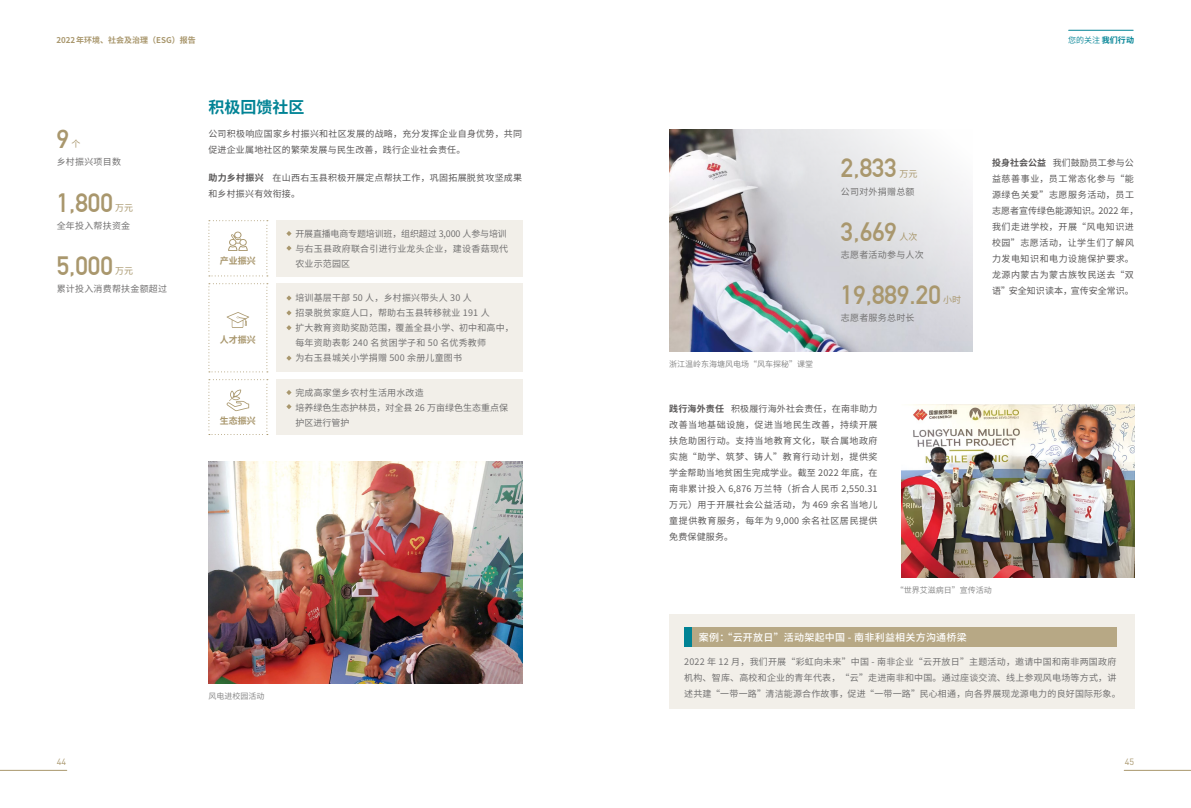
<style>
.page{position:relative;width:1191px;height:808px;background:#fff}
.page>*{position:absolute;margin:0;border:0;box-sizing:border-box;transform-origin:0 0}
.t1{font:700 26px "DIN Alternate";color:#a9976d}
.t2{font:700 16px "Source Han Sans CN";color:#008395}
.t3{font:500 10px "Source Han Sans CN";letter-spacing:.025em;color:#fff}
.t4{font:9px/15px "Source Han Sans CN";letter-spacing:.02em;color:#727171}
.t5{font:9px/16px "Source Han Sans CN";letter-spacing:.03em;color:#595757}
.t6{font:9px/16px "Source Han Sans CN";letter-spacing:.06em;color:#595757}
.t7{font:9px/15px "Source Han Sans CN";color:#727171}
.t8{font:700 9px "Source Han Sans CN";color:#a9976d}
.t9{font:9px "Source Han Sans CN";color:#a9976d}
.t10{font:9px "DIN";color:#a9976d}
.t11{font:8px "Source Han Sans CN";color:#898989}
.t12{font:700 8px "Source Han Sans CN";color:#a9976d}
.t13{font:8px "Source Han Sans CN";color:#008395}
.s1{font-weight:700}
</style>
<div class="page">
<hr style="left:1068px;top:30px;width:65px;height:1px;background:#008395">
<hr style="left:0;top:770px;width:67px;height:1px;background:#a9976d">
<hr style="left:1124px;top:770px;width:67px;height:1px;background:#a9976d">
<img style="left:901px;top:404px;width:233px;height:173px">
<div style="left:669px;top:615px;width:465px;height:94px;background:#f2efe9"></div>
<div style="left:684px;top:627px;width:432px;height:20px;background:#b7a885"></div>
<div style="left:684px;top:627px;width:7px;height:20px;background:#008395"></div>
<img style="left:208px;top:462px;width:314px;height:222px">
<div style="left:276px;top:220px;width:246px;height:56px;background:#f2efe9"></div>
<div style="left:276px;top:379px;width:246px;height:56px;background:#f2efe9"></div>
<div style="left:276px;top:283px;width:246px;height:89px;background:#f2efe9"></div>
<svg style="left:208px;top:220px;width:60px;height:56px"></svg>
<svg style="left:208px;top:283px;width:60px;height:89px"></svg>
<svg style="left:208px;top:379px;width:60px;height:56px"></svg>
<img style="left:669px;top:129px;width:303px;height:222px">
<svg style="left:286px;top:231px;width:5px;height:5px"></svg>
<svg style="left:286px;top:295px;width:5px;height:6px"></svg>
<svg style="left:286px;top:390px;width:5px;height:5px"></svg>
<svg style="left:286px;top:310px;width:5px;height:5px"></svg>
<svg style="left:286px;top:404px;width:5px;height:5px"></svg>
<svg style="left:286px;top:325px;width:5px;height:5px"></svg>
<svg style="left:286px;top:355px;width:5px;height:6px"></svg>
<svg style="left:286px;top:245px;width:5px;height:6px"></svg>
<p class="t12" style="left:56px;top:36px;width:141px">2022年环境、社会及治理（ESG）报告</p>
<p class="t13" style="left:1068px;top:36px;width:67px">您的关注 <span class="s1">我们行动</span></p>
<h1 class="t1" style="left:57px;top:119px;width:14px">9</h1>
<p class="t9" style="left:71px;top:139px;width:10px">个</p>
<p class="t4" style="left:57px;top:155px;width:66px">乡村振兴项目数</p>
<h1 class="t1" style="left:57px;top:183px;width:58px">1,800</h1>
<p class="t9" style="left:115px;top:202px;width:19px">万元</p>
<p class="t4" style="left:57px;top:218px;width:75px">全年投入帮扶资金</p>
<h1 class="t1" style="left:57px;top:246px;width:58px">5,000</h1>
<p class="t9" style="left:115px;top:266px;width:19px">万元</p>
<p class="t4" style="left:57px;top:282px;width:112px">累计投入消费帮扶金额超过</p>
<h2 class="t2" style="left:208px;top:98px;width:97px">积极回馈社区</h2>
<p class="t5" style="left:208px;top:126px;width:315px">公司积极响应国家乡村振兴和社区发展的战略，充分发挥企业自身优势，共同促进企业属地社区的繁荣发展与民生改善，践行企业社会责任。</p>
<p class="t5" style="left:208px;top:170px;width:315px"><span class="s1">助力乡村振兴</span> 在山西右玉县积极开展定点帮扶工作，巩固拓展脱贫攻坚成果和乡村振兴有效衔接。</p>
<p class="t8" style="left:220px;top:256px;width:37px">产业振兴</p>
<p class="t8" style="left:220px;top:334px;width:37px">人才振兴</p>
<p class="t8" style="left:220px;top:415px;width:37px">生态振兴</p>
<p class="t4" style="left:295px;top:226px;width:214px">开展直播电商专题培训班，组织超过 3,000 人参与培训与右玉县政府联合引进行业龙头企业，建设香菇现代农业示范园区</p>
<p class="t4" style="left:295px;top:291px;width:220px">培训基层干部 50 人，乡村振兴带头人 30 人<br>招录脱贫家庭人口，帮助右玉县转移就业 191 人<br>扩大教育资助奖励范围，覆盖全县小学、初中和高中，每年资助表彰 240 名贫困学子和 50 名优秀教师<br>为右玉县城关小学捐赠 500 余册儿童图书</p>
<p class="t7" style="left:295px;top:385px;width:214px">完成高家堡乡农村生活用水改造<br>培养绿色生态护林员，对全县 26 万亩绿色生态重点保护区进行管护</p>
<p class="t11" style="left:208px;top:692px;width:57px">风电进校园活动</p>
<p class="t11" style="left:669px;top:359px;width:145px">浙江温岭东海塘风电场“风车探秘”课堂</p>
<h1 class="t1" style="left:841px;top:148px;width:58px">2,833</h1>
<p class="t9" style="left:899px;top:168px;width:19px">万元</p>
<p class="t4" style="left:841px;top:184px;width:75px">公司对外捐赠总额</p>
<h1 class="t1" style="left:841px;top:212px;width:58px">3,669</h1>
<p class="t9" style="left:899px;top:231px;width:19px">人次</p>
<p class="t4" style="left:841px;top:247px;width:84px">志愿者活动参与人次</p>
<h1 class="t1" style="left:841px;top:275px;width:101px">19,889.20</h1>
<p class="t9" style="left:943px;top:295px;width:19px">小时</p>
<p class="t4" style="left:841px;top:311px;width:75px">志愿者服务总时长</p>
<p class="t5" style="left:669px;top:401px;width:210px;text-align:justify"><span class="s1">践行海外责任</span> 积极履行海外社会责任，在南非助力改善当地基础设施，促进当地民生改善，持续开展扶危助困行动。支持当地教育文化，联合属地政府实施“助学、筑梦、铸人”教育行动计划，提供奖学金帮助当地贫困生完成学业。截至 2022 年底，在南非累计投入 6,876 万兰特（折合人民币 2,550.31万元）用于开展社会公益活动，为 469 余名当地儿童提供教育服务，每年为 9,000 余名社区居民提供免费保健服务。</p>
<p class="t6" style="left:992px;top:155px;width:148px"><span class="s1">投身社会公益</span> 我们鼓励员工参与公益慈善事业，员工常态化参与“能源绿色关爱”志愿服务活动，员工志愿者宣传绿色能源知识。2022 年，我们走进学校，开展“风电知识进校园”志愿活动，让学生们了解风力发电知识和电力设施保护要求。龙源内蒙古为蒙古族牧民送去“双语”安全知识读本，宣传安全常识。</p>
<p class="t11" style="left:896px;top:585px;width:97px">“世界艾滋病日”宣传活动</p>
<p class="t3" style="left:699px;top:631px;width:269px">案例：“云开放日”活动架起中国 - 南非利益相关方沟通桥梁</p>
<p class="t4" style="left:684px;top:654px;width:438px;line-height:16px">2022 年 12 月，我们开展“彩虹向未来”中国 - 南非企业“云开放日”主题活动，邀请中国和南非两国政府机构、智库、高校和企业的青年代表，“云”走进南非和中国。通过座谈交流、线上参观风电场等方式，讲述共建“一带一路”清洁能源合作故事，促进“一带一路”民心相通，向各界展现龙源电力的良好国际形象。</p>
<p class="t10" style="left:57px;top:756px;width:11px">44</p>
<p class="t10" style="left:1124px;top:756px;width:11px">45</p>
</div>
